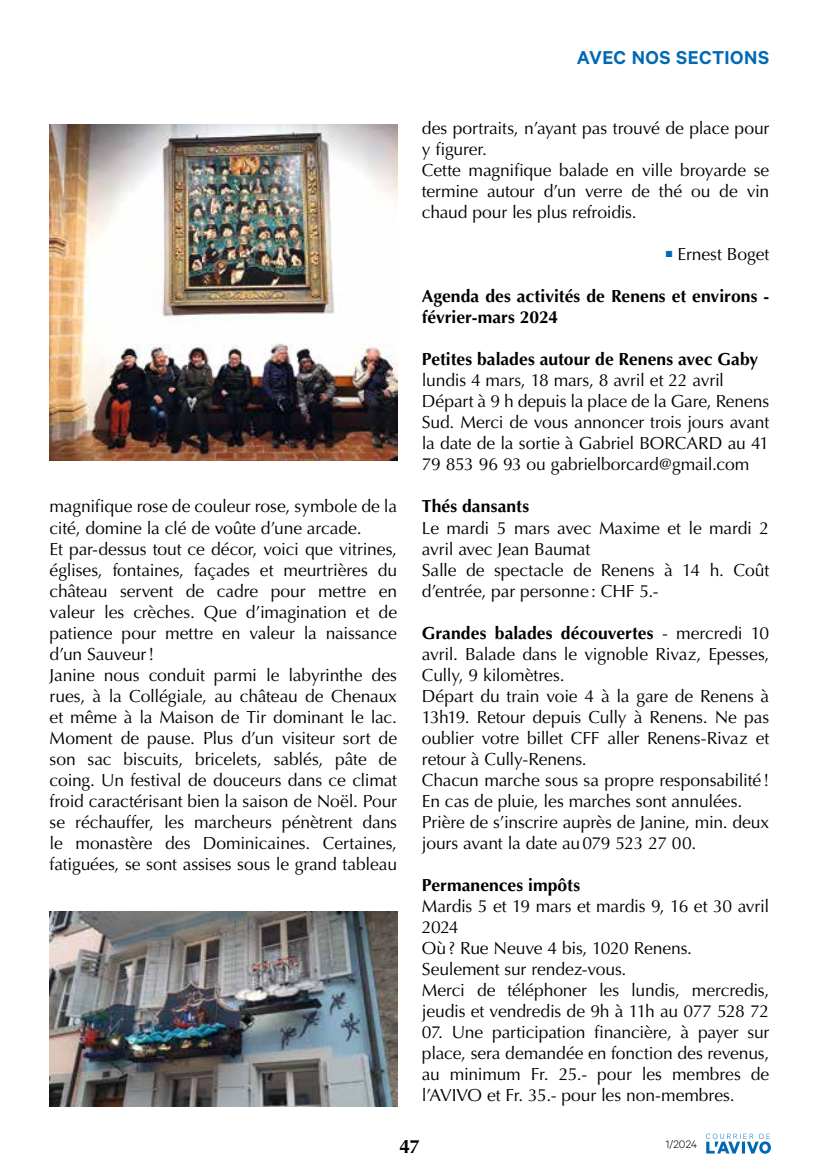
<style>
.page{position:relative;width:819px;height:1176px;background:#fff}
.page>*{position:absolute;margin:0;border:0;box-sizing:border-box;transform-origin:0 0}
.t1{font:600 21px "Calibre";letter-spacing:.02em;color:#0069b4}
.t2{font:700 19.25px "Optima LT Std";color:#000}
.t3{font:17.5px/21px "Optima LT Std";letter-spacing:-.01em;color:#000}
.t4{font:700 17.5px/21px "Optima LT Std";letter-spacing:.005em;color:#000}
.t5{font:300 12.25px "Calibre";color:#000}
.s1{font-weight:700}
</style>
<div class="page">
<svg style="left:706px;top:1133px;width:64px;height:20px"></svg>
<img style="left:50px;top:124px;width:347px;height:336px">
<img style="left:50px;top:911px;width:347px;height:195px">
<p class="t3" style="left:50px;top:496px;width:349px">magnifique rose de couleur rose, symbole de la cité, domine la clé de voûte d’une arcade.<br>Et par-dessus tout ce décor, voici que vitrines, églises, fontaines, façades et meurtrières du château servent de cadre pour mettre en valeur les crèches. Que d’imagination et de patience pour mettre en valeur la naissance d’un Sauveur!<br>Janine nous conduit parmi le labyrinthe des rues, à la Collégiale, au château de Chenaux et même à la Maison de Tir dominant le lac.<br>Moment de pause. Plus d’un visiteur sort de son sac biscuits, bricelets, sablés, pâte de coing. Un festival de douceurs dans ce climat froid caractérisant bien la saison de Noël. Pour se réchauffer, les marcheurs pénètrent dans le monastère des Dominicaines. Certaines, fatiguées, se sont assises sous le grand tableau</p>
<p class="t1" style="left:576px;top:45px;width:194px">AVEC NOS SECTIONS</p>
<p class="t3" style="left:422px;top:118px;width:349px">des portraits, n’ayant pas trouvé de place pour y figurer.<br>Cette magnifique balade en ville broyarde se termine autour d’un verre de thé ou de vin chaud pour les plus refroidis.</p>
<p class="t3" style="left:666px;top:244px;width:105px"><sup>■</sup> Ernest Boget</p>
<p class="t4" style="left:422px;top:286px;width:349px">Agenda des activités de Renens et environs - février-mars 2024</p>
<p class="t4" style="left:422px;top:349px;width:338px">Petites balades autour de Renens avec Gaby</p>
<p class="t3" style="left:422px;top:370px;width:349px">lundis 4 mars, 18 mars, 8 avril et 22 avril Départ à 9 h depuis la place de la Gare, Renens Sud. Merci de vous annoncer trois jours avant la date de la sortie à Gabriel BORCARD au 41<br>79 853 96 93 ou gabrielborcard@gmail.com</p>
<p class="t4" style="left:422px;top:496px;width:109px">Thés dansants</p>
<p class="t3" style="left:422px;top:517px;width:349px">Le mardi 5 mars avec Maxime et le mardi 2 avril avec Jean Baumat<br>Salle de spectacle de Renens à 14 h. Coût d’entrée, par personne: CHF 5.-</p>
<p class="t3" style="left:422px;top:622px;width:349px"><span class="s1">Grandes balades découvertes</span> - mercredi 10 avril. Balade dans le vignoble Rivaz, Epesses, Cully, 9 kilomètres.<br>Départ du train voie 4 à la gare de Renens à 13h19. Retour depuis Cully à Renens. Ne pas oublier votre billet CFF aller Renens-Rivaz et retour à Cully-Renens.<br>Chacun marche sous sa propre responsabilité !<br>En cas de pluie, les marches sont annulées.<br>Prière de s’inscrire auprès de Janine, min. deux jours avant la date au079 523 27 00.</p>
<p class="t4" style="left:422px;top:874px;width:160px">Permanences impôts</p>
<p class="t3" style="left:422px;top:895px;width:349px">Mardis 5 et 19 mars et mardis 9, 16 et 30 avril<br>2024<br>Où? Rue Neuve 4 bis, 1020 Renens.<br>Seulement sur rendez-vous.<br>Merci de téléphoner les lundis, mercredis, jeudis et vendredis de 9h à 11h au 077 528 72</p>
<p class="t3" style="left:422px;top:1021px;width:349px;text-align:justify">07. Une participation financière, à payer sur place, sera demandée en fonction des revenus, au minimum Fr. 25.- pour les membres de l’AVIVO et Fr. 35.- pour les non-membres.</p>
<p class="t2" style="left:399px;top:1135px;width:22px">47</p>
<p class="t5" style="left:665px;top:1137px;width:33px">1/2024</p>
</div>
